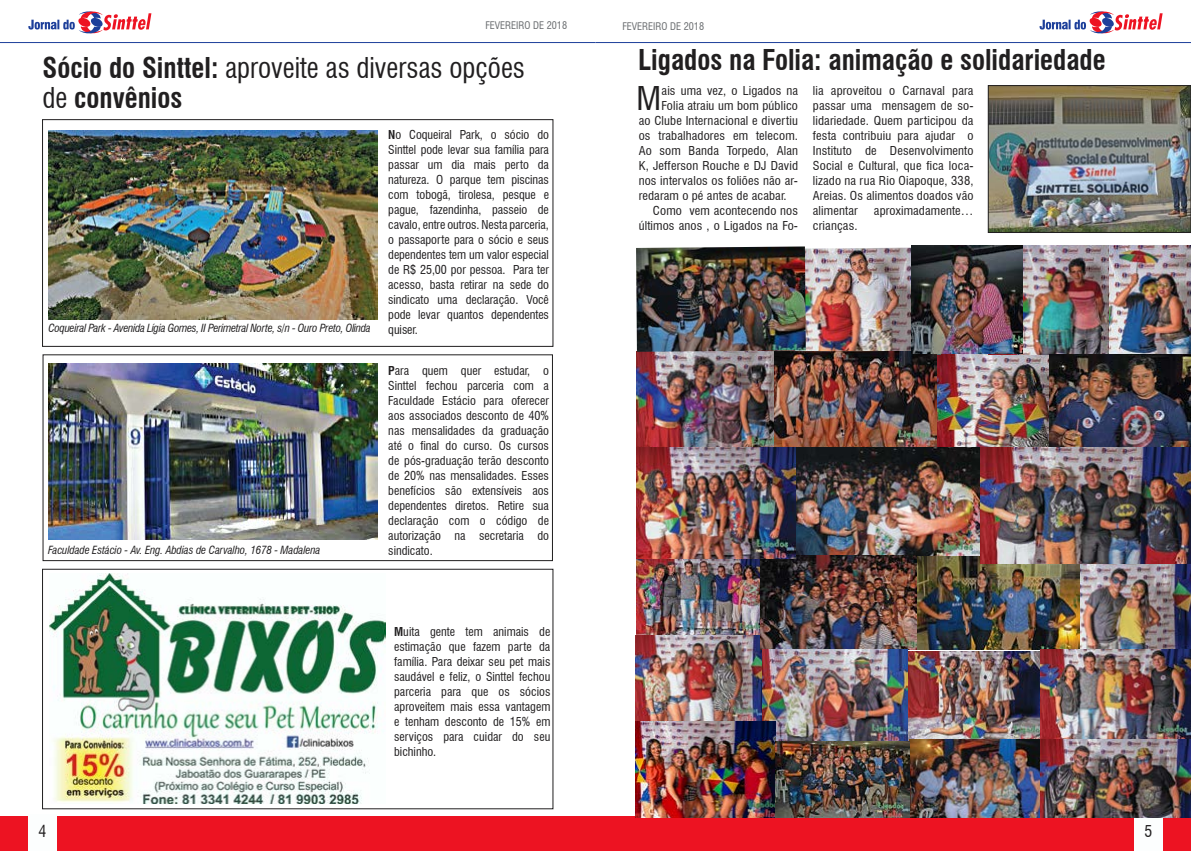
<style>
.page{position:relative;width:1191px;height:851px;background:#fff}
.page>*{position:absolute;margin:0;border:0;box-sizing:border-box;transform-origin:0 0}
.t1{font:condensed 31.9px "Swiss 721 BT";color:#211f20;scale:1.05 1}
.t2{font:condensed 28px/30px "Swiss 721 BT";color:#211f20}
.t3{font:700 condensed 28px "Swiss 721 BT";color:#211f20}
.t4{font:condensed 16px "Swiss 721 BT";color:#211f20}
.t5{font:condensed 12px/15px "Swiss 721 BT";letter-spacing:.01em;color:#211f20;text-align:justify}
.t6{font:condensed 12px/15px "Swiss 721 BT";letter-spacing:.01em;color:#211f20;text-align:justify;scale:1.05 1}
.t7{font:italic condensed 11px "Swiss 721 BT";letter-spacing:-.025em;color:#211f20}
.t8{font:condensed 10.3px "Swiss 721 BT";color:#6b6e71}
.s1{font-weight:700}
</style>
<div class="page">
<div style="left:0;top:816px;width:1191px;height:34px;background:#ed1322"></div>
<div style="left:28px;top:814px;width:29px;height:36px;background:#fcfefe"></div>
<div style="left:1134px;top:814px;width:28px;height:36px;background:#fcfefe"></div>
<svg style="left:28px;top:11px;width:123px;height:23px"></svg>
<svg style="left:1039px;top:11px;width:123px;height:23px"></svg>
<hr style="left:0;top:42px;width:595px;height:1px;background:#1d3f9a">
<hr style="left:595px;top:42px;width:596px;height:1px;background:#1d3f9a">
<img style="left:936px;top:353px;width:113px;height:95px">
<img style="left:806px;top:247px;width:134px;height:109px">
<img style="left:988px;top:245px;width:130px;height:109px">
<img style="left:636px;top:351px;width:300px;height:97px">
<img style="left:1079px;top:563px;width:112px;height:86px">
<img style="left:907px;top:651px;width:134px;height:90px">
<img style="left:636px;top:558px;width:127px;height:162px">
<img style="left:636px;top:246px;width:170px;height:106px">
<img style="left:909px;top:739px;width:131px;height:77px">
<img style="left:761px;top:555px;width:318px;height:94px">
<img style="left:911px;top:245px;width:112px;height:108px">
<img style="left:1049px;top:354px;width:142px;height:94px">
<img style="left:1109px;top:245px;width:82px;height:108px">
<img style="left:795px;top:448px;width:185px;height:107px">
<img style="left:1041px;top:649px;width:150px;height:90px">
<img style="left:1040px;top:739px;width:151px;height:77px">
<img style="left:980px;top:448px;width:211px;height:115px">
<img style="left:636px;top:448px;width:159px;height:110px">
<img style="left:763px;top:649px;width:144px;height:92px">
<img style="left:989px;top:87px;width:200px;height:144px">
<div style="left:987px;top:85px;width:204px;height:148px;border:1px solid #211f20"></div>
<img style="left:49px;top:130px;width:328px;height:189px">
<img style="left:49px;top:364px;width:328px;height:175px">
<img style="left:50px;top:573px;width:335px;height:229px">
<div style="left:42px;top:119px;width:511px;height:228px;border:1px solid #211f20"></div>
<div style="left:43px;top:354px;width:510px;height:207px;border:1px solid #211f20"></div>
<div style="left:42px;top:568px;width:511px;height:241px;border:1px solid #211f20"></div>
<img style="left:636px;top:720px;width:139px;height:97px">
<img style="left:775px;top:741px;width:134px;height:76px">
<p class="t8" style="left:485px;top:19px;width:83px">FEVEREIRO DE 2018</p>
<p class="t8" style="left:622px;top:21px;width:83px">FEVEREIRO DE 2018</p>
<h2 class="t2" style="left:43px;top:53px;width:484px"><span class="s1">Sócio do Sinttel:</span> aproveite as diversas opções de <span class="s1">convênios</span></h2>
<h2 class="t3" style="left:638px;top:43px;width:469px">Ligados na Folia: animação e solidariedade</h2>
<p class="t6" style="left:813px;top:83px;width:155px">lia aproveitou o Carnaval para passar uma mensagem de so&shy;lidariedade. Quem participou da festa contribuiu para ajudar o Instituto de Desenvolvimento Social e Cultural, que fica loca&shy;lizado na rua Rio Oiapoque, 338, Areias. Os alimentos doados vão alimentar</p>
<h1 class="t1" style="left:636px;top:79px;width:25px">M</h1>
<p class="t6" style="left:661px;top:83px;width:131px">ais uma vez, o Ligados na</p>
<p class="t6" style="left:661px;top:98px;width:131px">Folia atraiu um bom público</p>
<p class="t6" style="left:638px;top:113px;width:153px">ao Clube Internacional e divertiu</p>
<p class="t6" style="left:638px;top:128px;width:153px">os trabalhadores em telecom.</p>
<p class="t6" style="left:638px;top:143px;width:153px">Ao som Banda Torpedo, Alan</p>
<p class="t6" style="left:638px;top:158px;width:153px">K, Jefferson Rouche e DJ David</p>
<p class="t6" style="left:638px;top:173px;width:153px">nos intervalos os foliões não ar-</p>
<p class="t6" style="left:638px;top:188px;width:142px">redaram o pé antes de acabar.</p>
<p class="t6" style="left:653px;top:203px;width:140px">Como vem acontecendo nos</p>
<p class="t6" style="left:638px;top:218px;width:153px">últimos anos , o Ligados na Fo-</p>
<p class="t5" style="left:388px;top:127px;width:162px"><span class="s1">N</span>o Coqueiral Park, o sócio do Sinttel pode levar sua família para passar um dia mais perto da natureza. O parque tem piscinas com tobogã, tirolesa, pesque e pague, fazendinha, passeio de cavalo, entre outros. Nesta parceria, o passaporte para o sócio e seus dependentes tem um valor especial de R$ 25,00 por pessoa. Para ter acesso, basta retirar na sede do sindicato uma declaração. Você pode levar quantos dependentes quiser.</p>
<p class="t5" style="left:388px;top:363px;width:162px"><span class="s1">P</span>ara quem quer estudar, o Sinttel fechou parceria com a Faculdade Estácio para oferecer aos associados desconto de 40% nas mensalidades da graduação até o final do curso. Os cursos de pós-graduação terão desconto de 20% nas mensalidades. Esses benefícios são extensíveis aos dependentes diretos. Retire sua declaração com o código de autorização na secretaria do sindicato.</p>
<p class="t6" style="left:874px;top:203px;width:96px">aproximadamente…</p>
<p class="t6" style="left:813px;top:218px;width:44px">crianças.</p>
<p class="t7" style="left:48px;top:321px;width:324px">Coqueiral Park - Avenida Lígia Gomes, II Perimetral Norte, s/n - Ouro Preto, Olinda</p>
<p class="t7" style="left:48px;top:543px;width:274px">Faculdade Estácio - Av. Eng. Abdias de Carvalho, 1678 - Madalena</p>
<p class="t5" style="left:394px;top:624px;width:158px"><span class="s1">M</span>uita gente tem animais de estimação que fazem parte da família. Para deixar seu pet mais saudável e feliz, o Sinttel fechou parceria para que os sócios aproveitem mais essa vantagem e tenham desconto de 15% em serviços para cuidar do seu bichinho.</p>
<h3 class="t4" style="left:39px;top:821px;width:9px">4</h3>
<h3 class="t4" style="left:1144px;top:821px;width:9px">5</h3>
</div>
